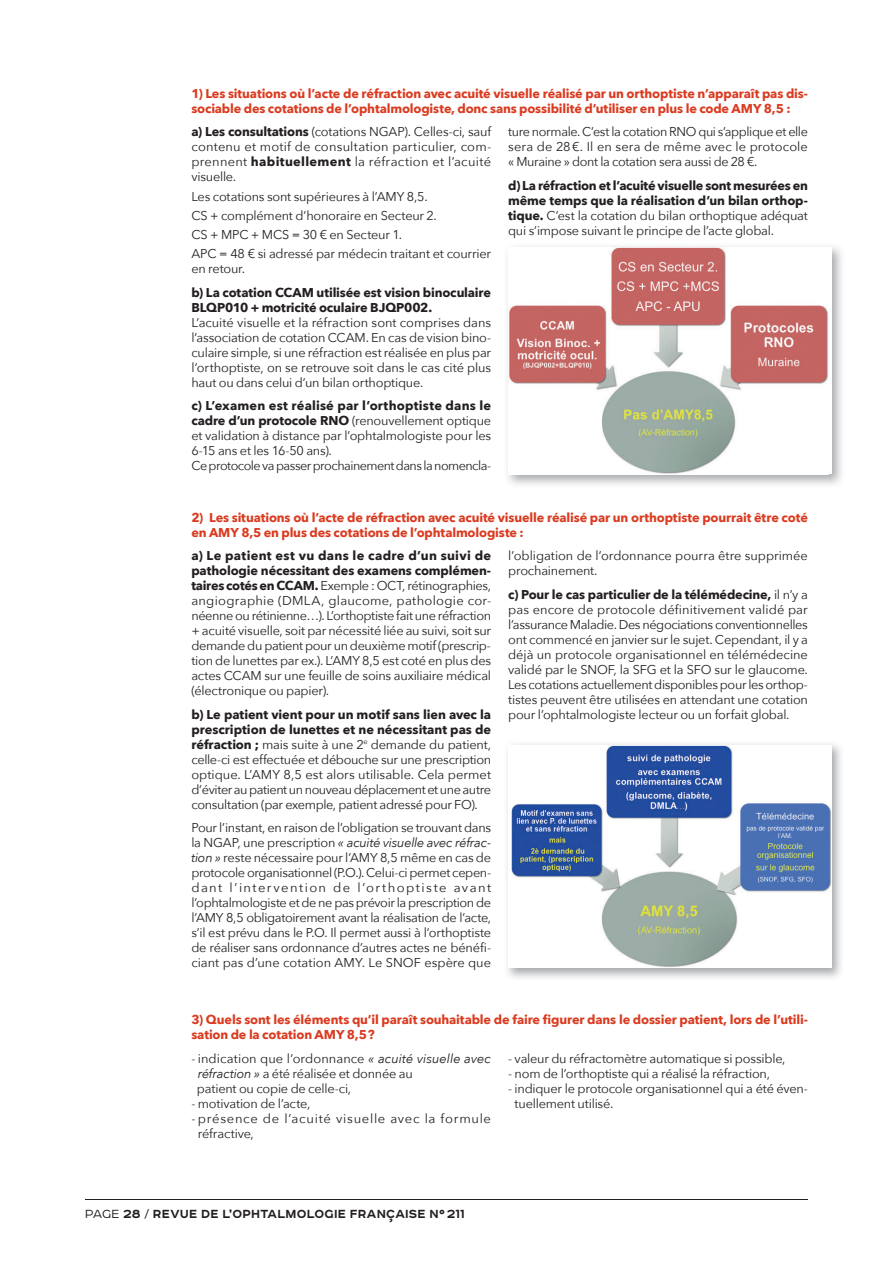
<style>
.page{position:relative;width:893px;height:1263px;background:#fff}
.page>*{position:absolute;margin:0;border:0;box-sizing:border-box;transform-origin:0 0}
.t1{font:700 15px "Affect";letter-spacing:.005em;color:#231f20}
.t2{font:12.75px/15px "Avenir Next";letter-spacing:-.02em;color:#231f20;text-align:justify}
.t3{font:700 12.75px/15px "Avenir Next";letter-spacing:-.01em;color:#da3b20}
.t4{font:700 12.75px/15px "Avenir Next";letter-spacing:-.01em;color:#231f20}
.t5{font:12.75px/15px "Avenir Next";letter-spacing:.05em;color:#231f20}
.s1{font-weight:700}
.s2{font-weight:400}
.s3{font-style:italic}
.s4{font-weight:300}
</style>
<div class="page">
<img style="left:85px;top:1199px;width:723px;height:1px">
<img style="left:508px;top:247px;width:320px;height:227px">
<img style="left:507px;top:744px;width:334px;height:234px">
<img style="left:508px;top:745px;width:323px;height:222px">
<p class="t3" style="left:191px;top:86px;width:618px">1) Les situations où l’acte de réfraction avec acuité visuelle réalisé par un orthoptiste n’apparaît pas dis&shy;sociable des cotations de l’ophtalmologiste, donc sans possibilité d’utiliser en plus le code AMY 8,5 :</p>
<p class="t2" style="left:191px;top:125px;width:301px"><span class="s1">a) Les consultations</span> (cotations NGAP). Celles-ci, sauf contenu et motif de consultation particulier, com&shy;prennent <span class="s1">habituellement</span> la réfraction et l’acuité visuelle.</p>
<p class="t2" style="left:191px;top:187px;width:301px;line-height:19.2px;text-align:left">Les cotations sont supérieures à l’AMY 8,5.<br>CS + complément d’honoraire en Secteur 2.<br>CS + MPC + MCS = 30 € en Secteur 1.<br>APC = 48 € si adressé par médecin traitant et courrier</p>
<p class="t2" style="left:191px;top:262px;width:55px">en retour.</p>
<p class="t4" style="left:191px;top:285px;width:301px">b) La cotation CCAM utilisée est vision binoculaire<br>BLQP010 + motricité oculaire BJQP002.</p>
<p class="t2" style="left:191px;top:315px;width:301px">L’acuité visuelle et la réfraction sont comprises dans l’association de cotation CCAM. En cas de vision bino&shy;culaire simple, si une réfraction est réalisée en plus par l’orthoptiste, on se retrouve soit dans le cas cité plus haut ou dans celui d’un bilan orthoptique.</p>
<p class="t2" style="left:191px;top:399px;width:301px;text-align:left"><span class="s1">c) L’examen est réalisé par l’orthoptiste dans le cadre d’un protocole RNO</span> (renouvellement optique et validation à distance par l’ophtalmologiste pour les 6-15 ans et les 16-50 ans).<br>Ce protocole va passer prochainement dans la nomencla-</p>
<p class="t2" style="left:508px;top:125px;width:301px">ture normale. C’est la cotation RNO qui s’applique et elle sera de 28 €. Il en sera de même avec le protocole « Muraine » dont la cotation sera aussi de 28 €.</p>
<p class="t4" style="left:508px;top:178px;width:301px;text-align:justify">d) La réfraction et l’acuité visuelle sont mesurées en même temps que la réalisation d’un bilan orthop&shy;tique. <span class="s2">C’est la cotation du bilan orthoptique adéquat qui s’impose suivant le principe de l’acte global.</span></p>
<p class="t3" style="left:191px;top:510px;width:618px">2) Les situations où l’acte de réfraction avec acuité visuelle réalisé par un orthoptiste pourrait être coté en AMY 8,5 en plus des cotations de l’ophtalmologiste :</p>
<p class="t2" style="left:191px;top:548px;width:301px"><span class="s1">a) Le patient est vu dans le cadre d’un suivi de pathologie nécessitant des examens complémen&shy;taires cotés en CCAM.</span> Exemple : OCT, rétinographies, angiographie (DMLA, glaucome, pathologie cor&shy;néenne ou rétinienne…). L’orthoptiste fait une réfraction + acuité visuelle, soit par nécessité liée au suivi, soit sur demande du patient pour un deuxième motif (prescrip&shy;tion de lunettes par ex.). L’AMY 8,5 est coté en plus des actes CCAM sur une feuille de soins auxiliaire médical (électronique ou papier).</p>
<p class="t2" style="left:191px;top:707px;width:301px"><span class="s1">b) Le patient vient pour un motif sans lien avec la prescription de lunettes et ne nécessitant pas de réfraction ;</span> mais suite à une 2<sup>e</sup> demande du patient, celle-ci est effectuée et débouche sur une prescription optique. L’AMY 8,5 est alors utilisable. Cela permet d’éviter au patient un nouveau déplacement et une autre consultation (par exemple, patient adressé pour FO).</p>
<p class="t2" style="left:191px;top:820px;width:301px">Pour l’instant, en raison de l’obligation se trouvant dans la NGAP, une prescription <span class="s3">« acuité visuelle avec réfrac&shy;tion »</span> reste nécessaire pour l’AMY 8,5 même en cas de protocole organisationnel (P.O.). Celui-ci permet cepen&shy;dant l’intervention de l’orthoptiste avant l’ophtal mo logiste et de ne pas prévoir la prescription de l’AMY 8,5 obligatoirement avant la réalisation de l’acte, s’il est prévu dans le P.O. Il permet aussi à l’orthoptiste de réaliser sans ordonnance d’autres actes ne bénéfi&shy;ciant pas d’une cotation AMY. Le SNOF espère que</p>
<p class="t2" style="left:508px;top:548px;width:301px">l’obligation de l’ordonnance pourra être supprimée prochainement.</p>
<p class="t2" style="left:508px;top:587px;width:301px"><span class="s1">c) Pour le cas particulier de la télémédecine,</span> il n’y a pas encore de protocole définitivement validé par l’assurance Maladie. Des négociations conventionnelles ont commencé en janvier sur le sujet. Cependant, il y a déjà un protocole organisationnel en télémédecine validé par le SNOF, la SFG et la SFO sur le glaucome.<br>Les cotations actuellement disponibles pour les orthop&shy;tistes peuvent être utilisées en attendant une cotation pour l’ophtalmologiste lecteur ou un forfait global.</p>
<p class="t3" style="left:191px;top:1013px;width:618px">3) Quels sont les éléments qu’il paraît souhaitable de faire figurer dans le dossier patient, lors de l’utili&shy;sation de la cotation AMY 8,5 ?</p>
<p class="t2" style="left:197px;top:1051px;width:296px;text-align:left;text-indent:-6px">- indication que l’ordonnance <span class="s3">« acuité visuelle avec réfraction »</span> a été réalisée et donnée au<br>patient ou copie de celle-ci,</p>
<p class="t2" style="left:191px;top:1096px;width:120px">- motivation de l’acte,</p>
<p class="t5" style="left:198px;top:1111px;width:295px;text-indent:-7px">- présence de l’acuité visuelle avec la formule réfractive,</p>
<p class="t2" style="left:508px;top:1051px;width:279px">- valeur du réfractomètre automatique si possible,</p>
<p class="t2" style="left:508px;top:1066px;width:263px">- nom de l’orthoptiste qui a réalisé la réfraction,</p>
<p class="t2" style="left:515px;top:1081px;width:295px;text-indent:-7px">- indiquer le protocole organisationnel qui a été éven&shy;tuellement utilisé.</p>
<p class="t1" style="left:85px;top:1208px;width:381px"><span class="s4">PAGE</span> 28 <span class="s4">/</span> REVUE DE L’OPHTALMOLOGIE FRANÇAISE N° 211</p>
</div>
